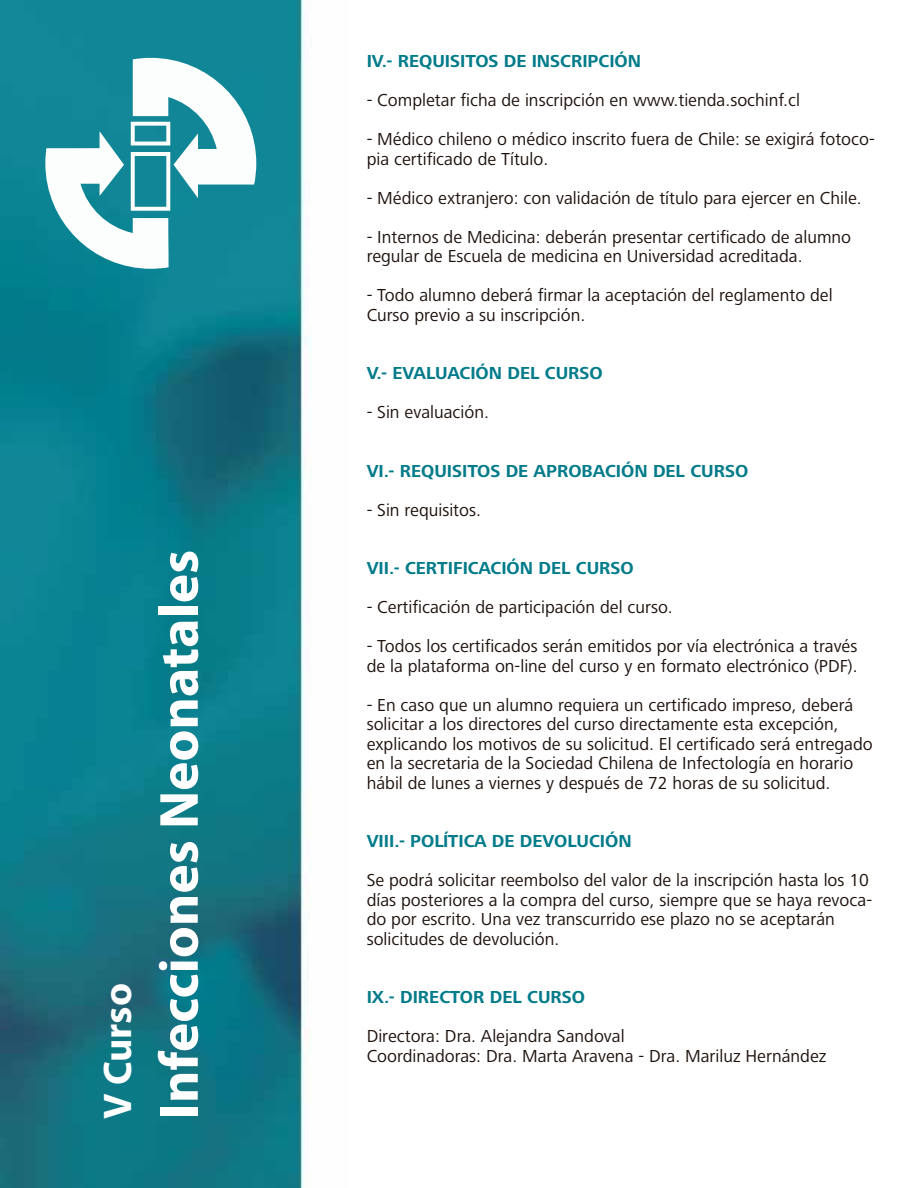
<style>
.page{position:relative;width:918px;height:1188px;background:#fff}
.page>*{position:absolute;margin:0;border:0;box-sizing:border-box;transform-origin:0 0}
.t1{font:700 55.5px "Myriad Pro";color:#fff}
.t2{font:700 40.05px "Myriad Pro";color:#fff}
.t3{font:18px/19.5px "Frutiger Next LT";color:#1e120d}
.t4{font:700 18px "Frutiger Next LT";color:#007b8a}
</style>
<div class="page">
<img style="left:0;top:0;width:311px;height:1188px">
<svg style="left:45px;top:58px;width:211px;height:211px"></svg>
<h2 class="t2" style="left:92px;top:1119px;width:137px;rotate:-90deg">V Curso</h2>
<h1 class="t1" style="left:143px;top:1119px;width:571px;rotate:-90deg">Infecciones Neonatales</h1>
<p class="t4" style="left:367px;top:51px;width:276px">IV.- REQUISITOS DE INSCRIPCIÓN</p>
<p class="t3" style="left:367px;top:90px;width:435px">- Completar ficha de inscripción en www.tienda.sochinf.cl</p>
<p class="t3" style="left:367px;top:129px;width:510px">- Médico chileno o médico inscrito fuera de Chile: se exigirá fotoco&shy;pia certificado de Título.</p>
<p class="t3" style="left:367px;top:188px;width:497px">- Médico extranjero: con validación de título para ejercer en Chile.</p>
<p class="t3" style="left:367px;top:227px;width:486px">- Internos de Medicina: deberán presentar certificado de alumno regular de Escuela de medicina en Universidad acreditada.</p>
<p class="t3" style="left:367px;top:285px;width:468px">- Todo alumno deberá firmar la aceptación del reglamento del<br>Curso previo a su inscripción.</p>
<p class="t4" style="left:367px;top:363px;width:238px">V.- EVALUACIÓN DEL CURSO</p>
<p class="t3" style="left:367px;top:402px;width:124px">- Sin evaluación.</p>
<p class="t4" style="left:367px;top:461px;width:383px">VI.- REQUISITOS DE APROBACIÓN DEL CURSO</p>
<p class="t3" style="left:367px;top:500px;width:116px">- Sin requisitos.</p>
<p class="t4" style="left:367px;top:558px;width:269px">VII.- CERTIFICACIÓN DEL CURSO</p>
<p class="t3" style="left:367px;top:597px;width:308px">- Certificación de participación del curso.</p>
<p class="t3" style="left:367px;top:636px;width:493px">- Todos los certificados serán emitidos por vía electrónica a través de la plataforma on-line del curso y en formato electrónico (PDF).</p>
<p class="t3" style="left:367px;top:695px;width:508px">- En caso que un alumno requiera un certificado impreso, deberá solicitar a los directores del curso directamente esta excepción, explicando los motivos de su solicitud. El certificado será entregado en la secretaria de la Sociedad Chilena de Infectología en horario hábil de lunes a viernes y después de 72 horas de su solicitud.</p>
<p class="t4" style="left:367px;top:831px;width:267px">VIII.- POLÍTICA DE DEVOLUCIÓN</p>
<p class="t3" style="left:367px;top:870px;width:507px">Se podrá solicitar reembolso del valor de la inscripción hasta los 10 días posteriores a la compra del curso, siempre que se haya revoca&shy;do por escrito. Una vez transcurrido ese plazo no se aceptarán solicitudes de devolución.</p>
<p class="t4" style="left:367px;top:987px;width:220px">IX.- DIRECTOR DEL CURSO</p>
<p class="t3" style="left:367px;top:1026px;width:461px">Directora: Dra. Alejandra Sandoval<br>Coordinadoras: Dra. Marta Aravena - Dra. Mariluz Hernández</p>
</div>
